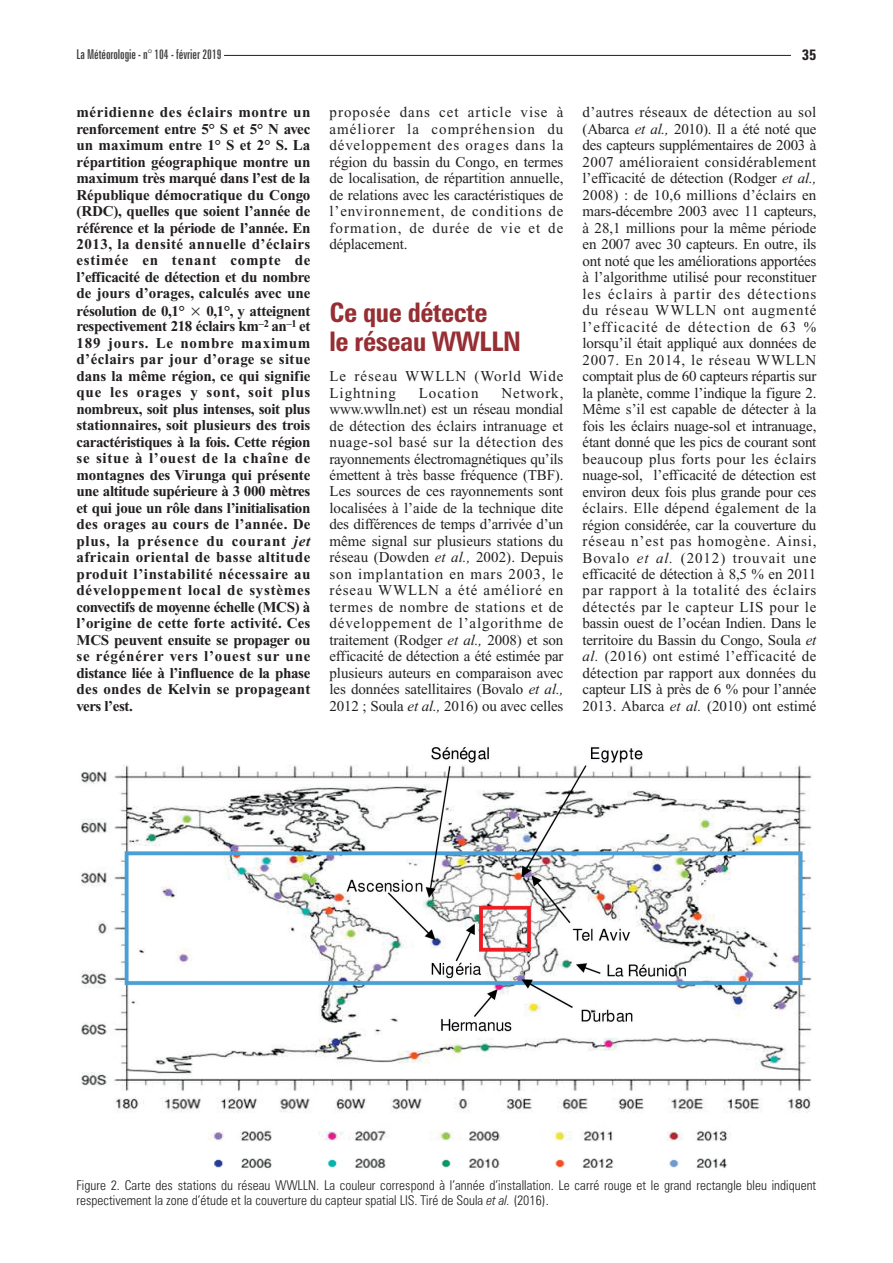
<style>
.page{position:relative;width:893px;height:1263px;background:#fff}
.page>*{position:absolute;margin:0;border:0;box-sizing:border-box;transform-origin:0 0}
.t1{font:700 condensed 27px/28.8px "Zurich BT";letter-spacing:-.015em;color:#962e33}
.t2{font:15px/16.5px "Times New Roman";color:#231f20;text-align:justify}
.t3{font:700 15px/16.5px "Times New Roman";letter-spacing:-.005em;color:#231f20;text-align:justify}
.t4{font:15px/16.5px "Times New Roman";letter-spacing:.06em;color:#231f20}
.t5{font:700 condensed 15px "Zurich BT";color:#231f20}
.t6{font:300 condensed 13.5px/15px "Zurich BT";letter-spacing:.005em;color:#231f20}
.t7{font:extra-condensed 13.5px "Zurich BT";color:#3e3e3f}
.s1{font-family:"Zurich BT";font-weight:400;font-stretch:condensed}
.s2{font-style:italic}
</style>
<div class="page">
<hr style="left:224px;top:55px;width:567px;height:1px;background:#231f20">
<img style="left:81px;top:747px;width:731px;height:421px">
<p class="t7" style="left:77px;top:49px;width:146px">La Météorologie - n° 104 - février 2019</p>
<p class="t5" style="left:802px;top:49px;width:16px">35</p>
<p class="t3" style="left:77px;top:105px;width:235px">méridienne des éclairs montre un renforcement entre 5° S et 5° N avec un maximum entre 1° S et 2° S. La répartition géographique montre un maximum très marqué dans l’est de la République démocratique du Congo (RDC), quelles que soient l’année de référence et la période de l’année. En 2013, la densité annuelle d’éclairs estimée en tenant compte de l’efficacité de détection et du nombre de jours d’orages, calculés avec une résolution de 0,1° <span class="s1">×</span> 0,1°, y atteignent respectivement 218 éclairs km<sup>–2</sup> an<sup>–1</sup> et 189 jours. Le nombre maximum d’éclairs par jour d’orage se situe dans la même région, ce qui signifie que les orages y sont, soit plus nombreux, soit plus intenses, soit plus stationnaires, soit plusieurs des trois caractéristiques à la fois. Cette région se situe à l’ouest de la chaîne de montagnes des Virunga qui présente une altitude supérieure à 3 000 mètres et qui joue un rôle dans l’initialisation des orages au cours de l’année. De plus, la présence du courant <span class="s2">jet </span>africain oriental de basse altitude produit l’instabilité nécessaire au développement local de systèmes convectifs de moyenne échelle (MCS) à l’origine de cette forte activité. Ces MCS peuvent ensuite se propager ou se régénérer vers l’ouest sur une distance liée à l’influence de la phase des ondes de Kelvin se propageant vers l’est.</p>
<p class="t2" style="left:330px;top:105px;width:235px">proposée dans cet article vise à améliorer la compréhension du développement des orages dans la région du bassin du Congo, en termes de localisation, de répartition annuelle, de relations avec les caractéristiques de l’environnement, de conditions de formation, de durée de vie et de déplacement.</p>
<h1 class="t1" style="left:330px;top:300px;width:193px">Ce que détecte<br>le réseau WWLLN</h1>
<p class="t4" style="left:330px;top:369px;width:235px">Le réseau WWLLN (World Wide<br>Lightning</p>
<p class="t2" style="left:330px;top:386px;width:235px;text-indent:172px">Network, www.wwlln.net) est un réseau mondial de détection des éclairs intranuage et nuage-sol basé sur la détection des rayonnements électromagnétiques qu’ils émettent à très basse fréquence (TBF).<br>Les sources de ces rayonnements sont localisées à l’aide de la technique dite des différences de temps d’arrivée d’un même signal sur plusieurs stations du réseau (Dowden <span class="s2">et al.,</span> 2002). Depuis son implantation en mars 2003, le réseau WWLLN a été amélioré en termes de nombre de stations et de développement de l’algorithme de traitement (Rodger <span class="s2">et al.,</span> 2008) et son efficacité de détection a été estimée par plusieurs auteurs en comparaison avec les données satellitaires (Bovalo <span class="s2">et al., </span>2012 ; Soula <span class="s2">et al.,</span> 2016) ou avec celles</p>
<p class="t4" style="left:419px;top:386px;width:61px">Location</p>
<p class="t2" style="left:583px;top:105px;width:235px">d’autres réseaux de détection au sol (Abarca <span class="s2">et al.,</span> 2010). Il a été noté que des capteurs supplémentaires de 2003 à 2007 amélioraient considérablement l’efficacité de détection (Rodger <span class="s2">et al., </span>2008) : de 10,6 millions d’éclairs en mars-décembre 2003 avec 11 capteurs, à 28,1 millions pour la même période en 2007 avec 30 capteurs. En outre, ils ont noté que les améliorations apportées à l’algorithme utilisé pour reconstituer les éclairs à partir des détections du réseau WWLLN ont augmenté l’efficacité de détection de 63 % lorsqu’il était appliqué aux données de 2007. En 2014, le réseau WWLLN comptait plus de 60 capteurs répartis sur la planète, comme l’indique la figure 2.<br>Même s’il est capable de détecter à la fois les éclairs nuage-sol et intranuage, étant donné que les pics de courant sont beaucoup plus forts pour les éclairs nuage-sol, l’efficacité de détection est environ deux fois plus grande pour ces éclairs. Elle dépend également de la région considérée, car la couverture du réseau n’est pas homogène. Ainsi, Bovalo <span class="s2">et al.</span> (2012) trouvait une efficacité de détection à 8,5 % en 2011 par rapport à la totalité des éclairs détectés par le capteur LIS pour le bassin ouest de l’océan Indien. Dans le territoire du Bassin du Congo, Soula <span class="s2">et al.</span> (2016) ont estimé l’efficacité de détection par rapport aux données du capteur LIS à près de 6 % pour l’année 2013. Abarca <span class="s2">et al.</span> (2010) ont estimé</p>
<p class="t6" style="left:77px;top:1179px;width:741px">Figure 2. Carte des stations du réseau WWLLN. La couleur correspond à l’année d’installation. Le carré rouge et le grand rectangle bleu indiquent respectivement la zone d’étude et la couverture du capteur spatial LIS. Tiré de Soula <span class="s2">et al.</span> (2016).</p>
</div>
